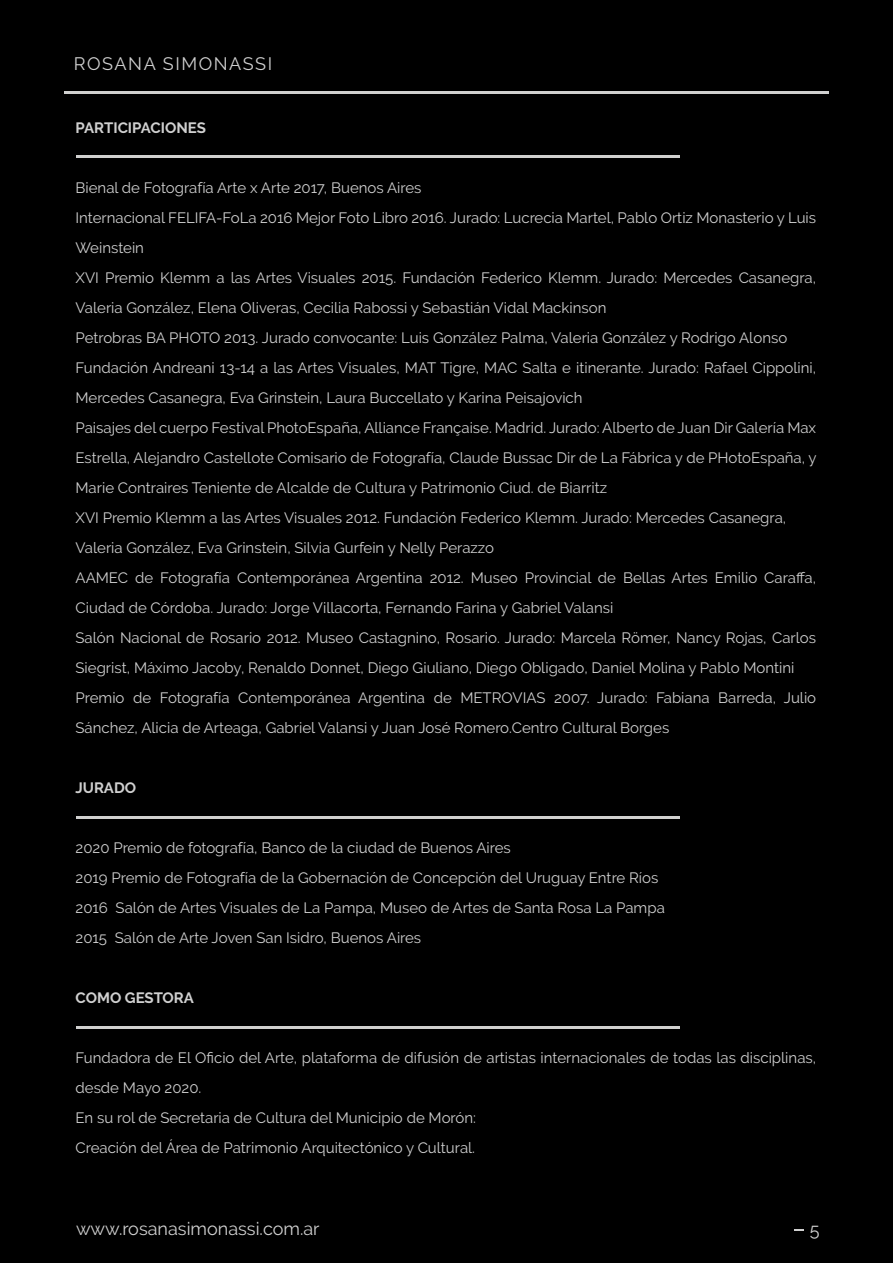
<style>
.page{position:relative;width:893px;height:1263px;background:#000}
.page>*{position:absolute;margin:0;border:0;box-sizing:border-box;transform-origin:0 0}
.t1{font:18px "Raleway";color:#d0d0d0}
.t2{font:18px "Raleway";letter-spacing:.085em;color:#d0d0d0}
.t3{font:15px/30px "Raleway";color:#d0d0d0}
.t4{font:700 15px "Raleway";color:#d0d0d0}
</style>
<div class="page">
<hr style="left:64px;top:91px;width:764px;height:2px;background:#d0d0cf">
<hr style="left:76px;top:155px;width:604px;height:3px;background:#d0d0cf">
<hr style="left:76px;top:817px;width:604px;height:2px;background:#d0d0cf">
<hr style="left:76px;top:1027px;width:604px;height:2px;background:#d0d0cf">
<p class="t2" style="left:74px;top:53px;width:200px">ROSANA SIMONASSI</p>
<p class="t4" style="left:76px;top:119px;width:132px">PARTICIPACIONES</p>
<p class="t3" style="left:76px;top:172px;width:742px">Bienal de Fotografía Arte x Arte 2017, Buenos Aires<br>Internacional FELIFA-FoLa 2016 Mejor Foto Libro 2016. Jurado: Lucrecia Martel, Pablo Ortiz Monasterio y Luis Weinstein<br>XVI Premio Klemm a las Artes Visuales 2015. Fundación Federico Klemm. Jurado: Mercedes Casanegra, Valeria González, Elena Oliveras, Cecilia Rabossi y Sebastián Vidal Mackinson<br>Petrobras BA PHOTO 2013. Jurado convocante: Luis González Palma, Valeria González y Rodrigo Alonso Fundación Andreani 13-14 a las Artes Visuales, MAT Tigre, MAC Salta e itinerante. Jurado: Rafael Cippolini, Mercedes Casanegra, Eva Grinstein, Laura Buccellato y Karina Peisajovich<br>Paisajes del cuerpo Festival PhotoEspaña, Alliance Française. Madrid. Jurado: Alberto de Juan Dir Galería Max Estrella, Alejandro Castellote Comisario de Fotografía, Claude Bussac Dir de La Fábrica y de PHotoEspaña, y Marie Contraires Teniente de Alcalde de Cultura y Patrimonio Ciud. de Biarritz<br>XVI Premio Klemm a las Artes Visuales 2012. Fundación Federico Klemm. Jurado: Mercedes Casanegra, Valeria González, Eva Grinstein, Silvia Gurfein y Nelly Perazzo<br>AAMEC de Fotografía Contemporánea Argentina 2012. Museo Provincial de Bellas Artes Emilio Caraffa, Ciudad de Córdoba. Jurado: Jorge Villacorta, Fernando Farina y Gabriel Valansi<br>Salón Nacional de Rosario 2012. Museo Castagnino, Rosario. Jurado: Marcela Römer, Nancy Rojas, Carlos Siegrist, Máximo Jacoby, Renaldo Donnet, Diego Giuliano, Diego Obligado, Daniel Molina y Pablo Montini Premio de Fotografía Contemporánea Argentina de METROVIAS 2007. Jurado: Fabiana Barreda, Julio Sánchez, Alicia de Arteaga, Gabriel Valansi y Juan José Romero.Centro Cultural Borges</p>
<p class="t4" style="left:76px;top:779px;width:62px">JURADO</p>
<p class="t3" style="left:76px;top:832px;width:591px">2020 Premio de fotografía, Banco de la ciudad de Buenos Aires<br>2019 Premio de Fotografía de la Gobernación de Concepción del Uruguay Entre Ríos 2016 Salón de Artes Visuales de La Pampa, Museo de Artes de Santa Rosa La Pampa 2015 Salón de Arte Joven San Isidro, Buenos Aires</p>
<p class="t4" style="left:76px;top:989px;width:120px">COMO GESTORA</p>
<p class="t3" style="left:76px;top:1042px;width:742px">Fundadora de El Oficio del Arte, plataforma de difusión de artistas internacionales de todas las disciplinas, desde Mayo 2020.<br>En su rol de Secretaria de Cultura del Municipio de Morón:<br>Creación del Área de Patrimonio Arquitectónico y Cultural.</p>
<p class="t1" style="left:76px;top:1218px;width:245px">www.rosanasimonassi.com.ar</p>
<p class="t1" style="left:810px;top:1219px;width:11px">5</p>
</div>
